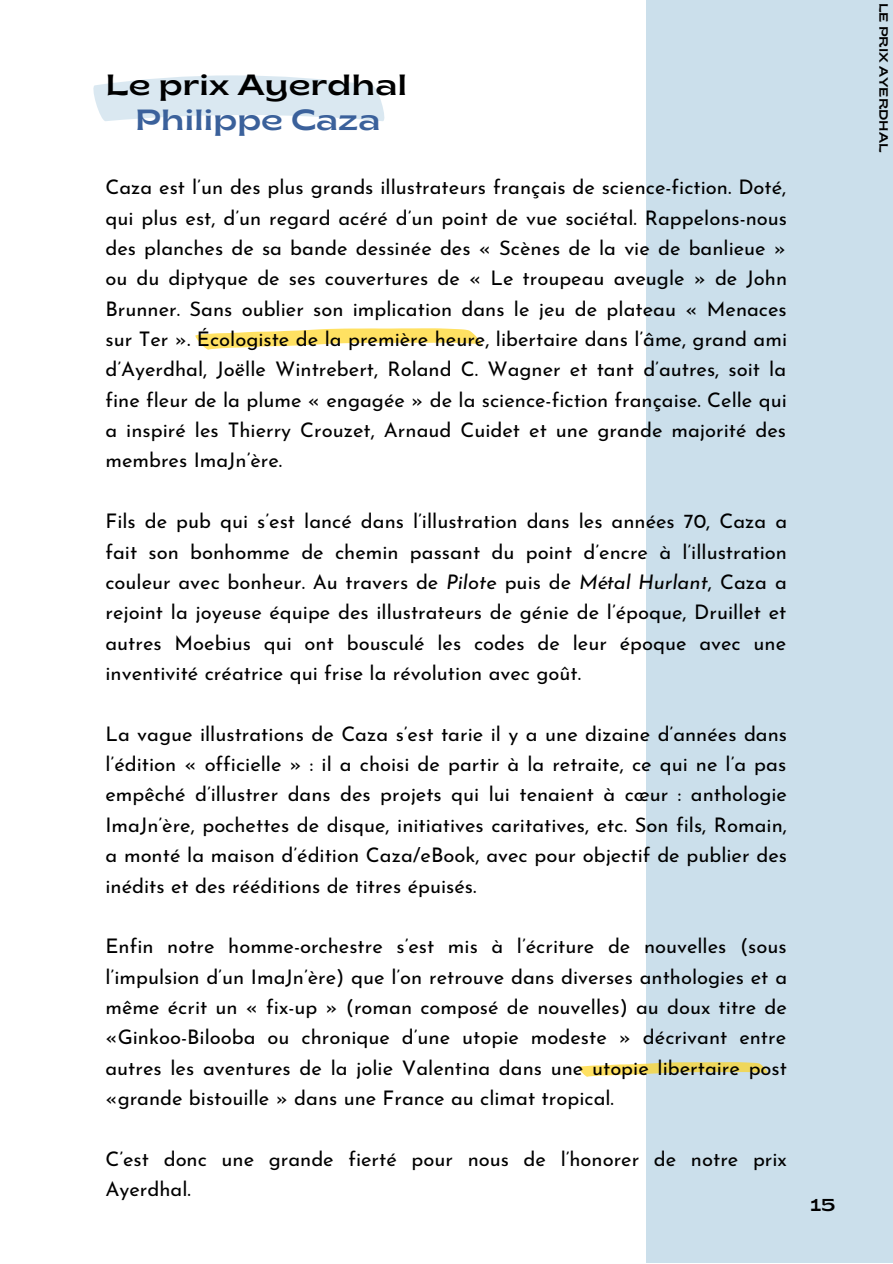
<style>
.page{position:relative;width:893px;height:1264px;background:#fff}
.page>*{position:absolute;margin:0;border:0;box-sizing:border-box;transform-origin:0 0}
.t1{font:semi-expanded 29.25px "Brice";color:#000}
.t2{font:semi-expanded 29.25px "Brice";color:#3b619b}
.t3{font:20.1px/30.3px "Josefin Sans";color:#000;text-align:justify}
.t4{font:semi-expanded 17.25px "Brice";color:#000}
.t5{font:semi-expanded 12px "Brice";color:#000}
.s1{font-style:italic}
</style>
<div class="page">
<svg style="left:93px;top:75px;width:292px;height:46px"></svg>
<div style="left:646px;top:0;width:246px;height:1262px;background:#cbdfeb"></div>
<svg style="left:195px;top:328px;width:286px;height:22px"></svg>
<svg style="left:578px;top:1062px;width:189px;height:14px"></svg>
<h1 class="t1" style="left:105px;top:73px;width:303px">Le prix Ayerdhal</h1>
<h1 class="t2" style="left:135px;top:108px;width:247px">Philippe Caza</h1>
<p class="t3" style="left:105px;top:174px;width:683px">Caza est l’un des plus grands illustrateurs français de science-fiction. Doté, qui plus est, d’un regard acéré d’un point de vue sociétal. Rappelons-nous des planches de sa bande dessinée des « Scènes de la vie de banlieue » ou du diptyque de ses couvertures de « Le troupeau aveugle » de John Brunner. Sans oublier son implication dans le jeu de plateau « Menaces sur Ter ». Écologiste de la première heure, libertaire dans l’âme, grand ami d’Ayerdhal, Joëlle Wintrebert, Roland C. Wagner et tant d’autres, soit la fine fleur de la plume « engagée » de la science-fiction française. Celle qui a inspiré les Thierry Crouzet, Arnaud Cuidet et une grande majorité des membres ImaJn’ère.</p>
<p class="t3" style="left:105px;top:508px;width:683px">Fils de pub qui s’est lancé dans l’illustration dans les années 70, Caza a fait son bonhomme de chemin passant du point d’encre à l’illustration couleur avec bonheur. Au travers de <span class="s1">Pilote</span> puis de <span class="s1">Métal Hurlant</span>, Caza a rejoint la joyeuse équipe des illustrateurs de génie de l’époque, Druillet et autres Moebius qui ont bousculé les codes de leur époque avec une inventivité créatrice qui frise la révolution avec goût.</p>
<p class="t3" style="left:105px;top:720px;width:683px">La vague illustrations de Caza s’est tarie il y a une dizaine d’années dans l’édition « officielle » : il a choisi de partir à la retraite, ce qui ne l’a pas empêché d’illustrer dans des projets qui lui tenaient à cœur : anthologie ImaJn’ère, pochettes de disque, initiatives caritatives, etc. Son fils, Romain, a monté la maison d’édition Caza/eBook, avec pour objectif de publier des inédits et des rééditions de titres épuisés.</p>
<p class="t3" style="left:105px;top:933px;width:683px">Enfin notre homme-orchestre s’est mis à l’écriture de nouvelles (sous l’impulsion d’un ImaJn’ère) que l’on retrouve dans diverses anthologies et a même écrit un « fix-up » (roman composé de nouvelles) au doux titre de «Ginkoo-Bilooba ou chronique d’une utopie modeste » décrivant entre autres les aventures de la jolie Valentina dans une utopie libertaire post «grande bistouille » dans une France au climat tropical.</p>
<p class="t3" style="left:105px;top:1145px;width:683px">C’est donc une grande fierté pour nous de l’honorer de notre prix<br>Ayerdhal.</p>
<p class="t4" style="left:810px;top:1197px;width:26px">15</p>
<p class="t5" style="left:888px;top:3px;width:151px;rotate:90deg">LE PRIX AYERDHAL</p>
</div>
